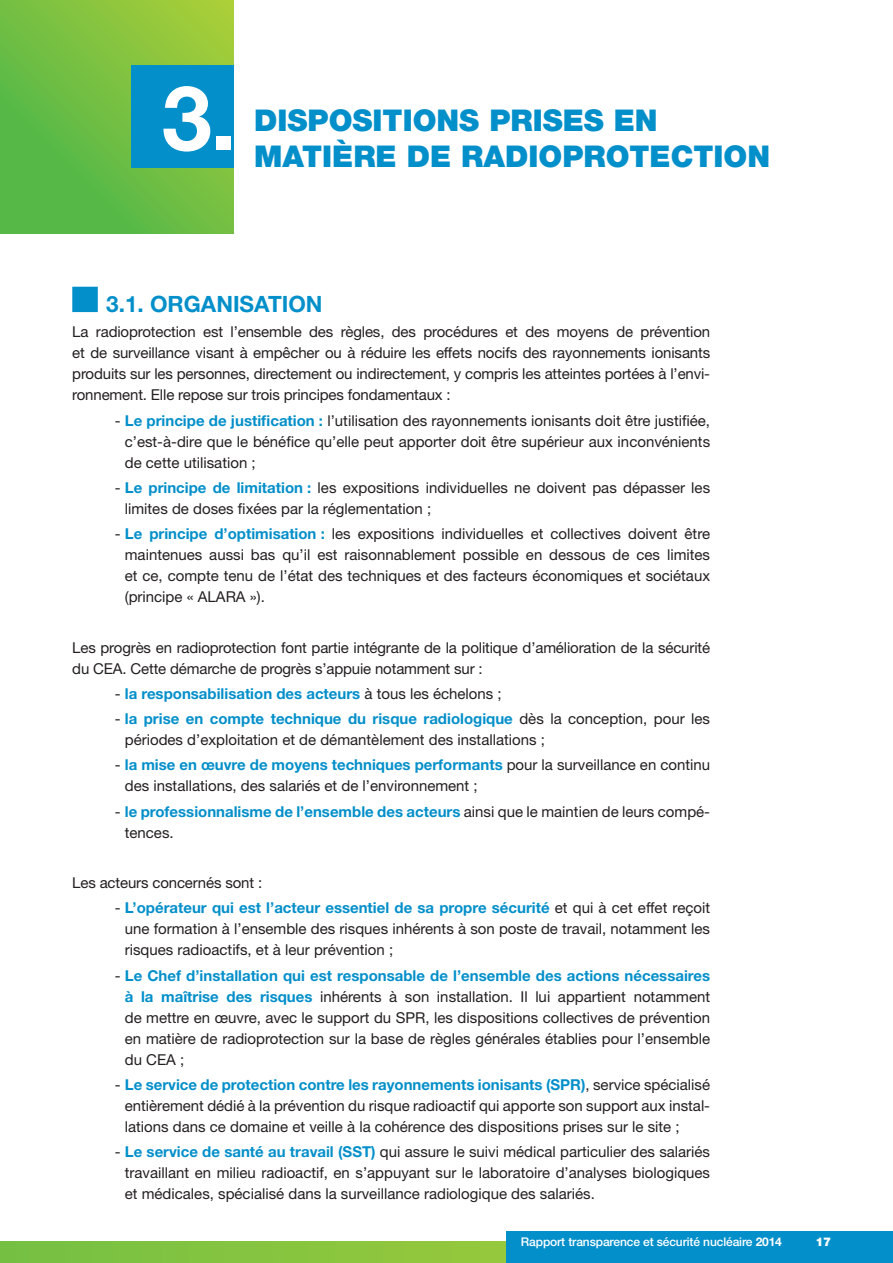
<style>
.page{position:relative;width:893px;height:1263px;background:#fff}
.page>*{position:absolute;margin:0;border:0;box-sizing:border-box;transform-origin:0 0}
.t1{font:700 90px "Helvetica Neue";color:#fff}
._1_TITRES_DE_PAGES{font:900 30px "Helvetica Neue";color:#038fca}
._3_SOUS_TITRES{font:700 22.5px "Helvetica Neue";color:#038fca}
.standard_avec_retrai{font:15px/21px "Helvetica Neue";color:#231f20;text-align:justify}
.standard_avec_retrai-2{font:700 15px/21px "Helvetica Neue";color:#038fca}
.t2{font:500 12px "Helvetica Neue";letter-spacing:-.01em;color:#fff}
.t3{font:900 12px "Helvetica Neue";color:#fff}
.s1{font-weight:700;color:#038fca}
.s2{font-weight:400;color:#231f20}
.s3{font-weight:700}
</style>
<div class="page">
<svg style="left:0;top:1241px;width:506px;height:22px;background:#85c33f"></svg>
<svg style="left:0;top:0;width:234px;height:234px;background:#70bf43"></svg>
<div style="left:506px;top:1231px;width:387px;height:32px;background:#038fca"></div>
<div style="left:131px;top:66px;width:103px;height:102px;background:#038fca"></div>
<div style="left:72px;top:287px;width:26px;height:25px;background:#038fca"></div>
<p class="t1" style="left:162px;top:63px;width:76px">3.</p>
<p class="_1_TITRES_DE_PAGES" style="left:254px;top:103px;width:405px">DISPOSITIONS PRISES EN</p>
<p class="_1_TITRES_DE_PAGES" style="left:254px;top:139px;width:517px">MATIÈRE DE RADIOPROTECTION</p>
<p class="_3_SOUS_TITRES" style="left:106px;top:290px;width:218px">3.1. ORGANISATION</p>
<p class="standard_avec_retrai" style="left:72px;top:321px;width:639px">La radioprotection est l’ensemble des règles, des procédures et des moyens de prévention et de surveillance visant à empêcher ou à réduire les effets nocifs des rayonnements ionisants produits sur les personnes, directement ou indirectement, y compris les atteintes portées à l’envi&shy;ronnement. Elle repose sur trois principes fondamentaux :</p>
<p class="standard_avec_retrai" style="left:125px;top:409px;width:587px;text-indent:-10px">- <span class="s1">Le principe de justification :</span> l’utilisation des rayonnements ionisants doit être justifiée, c’est-à-dire que le bénéfice qu’elle peut apporter doit être supérieur aux inconvénients de cette utilisation ;</p>
<p class="standard_avec_retrai" style="left:125px;top:477px;width:587px;text-indent:-10px">- <span class="s1">Le principe de limitation :</span> les expositions individuelles ne doivent pas dépasser les limites de doses fixées par la réglementation ;</p>
<p class="standard_avec_retrai" style="left:125px;top:523px;width:587px;text-indent:-10px">- <span class="s1">Le principe d’optimisation :</span> les expositions individuelles et collectives doivent être maintenues aussi bas qu’il est raisonnablement possible en dessous de ces limites et ce, compte tenu de l’état des techniques et des facteurs économiques et sociétaux (principe « ALARA »).</p>
<p class="standard_avec_retrai" style="left:72px;top:636px;width:639px">Les progrès en radioprotection font partie intégrante de la politique d’amélioration de la sécurité du CEA. Cette démarche de progrès s’appuie notamment sur :</p>
<p class="standard_avec_retrai-2" style="left:115px;top:683px;width:388px"><span class="s2">-</span> la responsabilisation des acteurs <span class="s2">à tous les échelons ;</span></p>
<p class="standard_avec_retrai" style="left:125px;top:708px;width:587px;text-indent:-10px">- <span class="s1">la prise en compte technique du risque radiologique</span> dès la conception, pour les périodes d’exploitation et de démantèlement des installations ;</p>
<p class="standard_avec_retrai" style="left:125px;top:754px;width:587px;text-indent:-10px">- <span class="s1">la mise en œuvre de moyens techniques performants</span> pour la surveillance en continu des installations, des salariés et de l’environnement ;</p>
<p class="standard_avec_retrai-2" style="left:125px;top:800px;width:587px;text-indent:-10px"><span class="s2">-</span> le professionnalisme de l’ensemble des acteurs <span class="s2">ainsi que le maintien de leurs compé&shy;tences.</span></p>
<p class="standard_avec_retrai" style="left:72px;top:872px;width:191px">Les acteurs concernés sont :</p>
<p class="standard_avec_retrai" style="left:125px;top:897px;width:587px;text-indent:-10px">- <span class="s1">L’opérateur qui est l’acteur essentiel de sa propre sécurité</span> et qui à cet effet reçoit une formation à l’ensemble des risques inhérents à son poste de travail, notamment les risques radioactifs, et à leur prévention ;</p>
<p class="standard_avec_retrai" style="left:125px;top:965px;width:587px;text-indent:-10px">- <span class="s1">Le Chef d’installation qui est responsable de l’ensemble des actions nécessaires à la maîtrise des risques</span> inhérents à son installation. Il lui appartient notamment de mettre en œuvre, avec le support du SPR, les dispositions collectives de prévention en matière de radioprotection sur la base de règles générales établies pour l’ensemble du CEA ;</p>
<p class="standard_avec_retrai" style="left:125px;top:1074px;width:587px;text-indent:-10px">- <span class="s1">Le service de protection contre les rayonnements ionisants (SPR)</span>, service spécialisé entièrement dédié à la prévention du risque radioactif qui apporte son support aux instal&shy;lations dans ce domaine et veille à la cohérence des dispositions prises sur le site ;</p>
<p class="standard_avec_retrai" style="left:125px;top:1141px;width:587px;text-indent:-10px">- <span class="s1">Le service de santé au travail (SST)</span> qui assure le suivi médical particulier des salariés travaillant en milieu radioactif, en s’appuyant sur le laboratoire d’analyses biologiques et médicales, spécialisé dans la surveillance radiologique des salariés.</p>
<p class="t2" style="left:521px;top:1235px;width:263px">Rapport transparence et sécurité nucléaire <span class="s3">2014</span></p>
<p class="t3" style="left:815px;top:1235px;width:17px">17</p>
</div>
